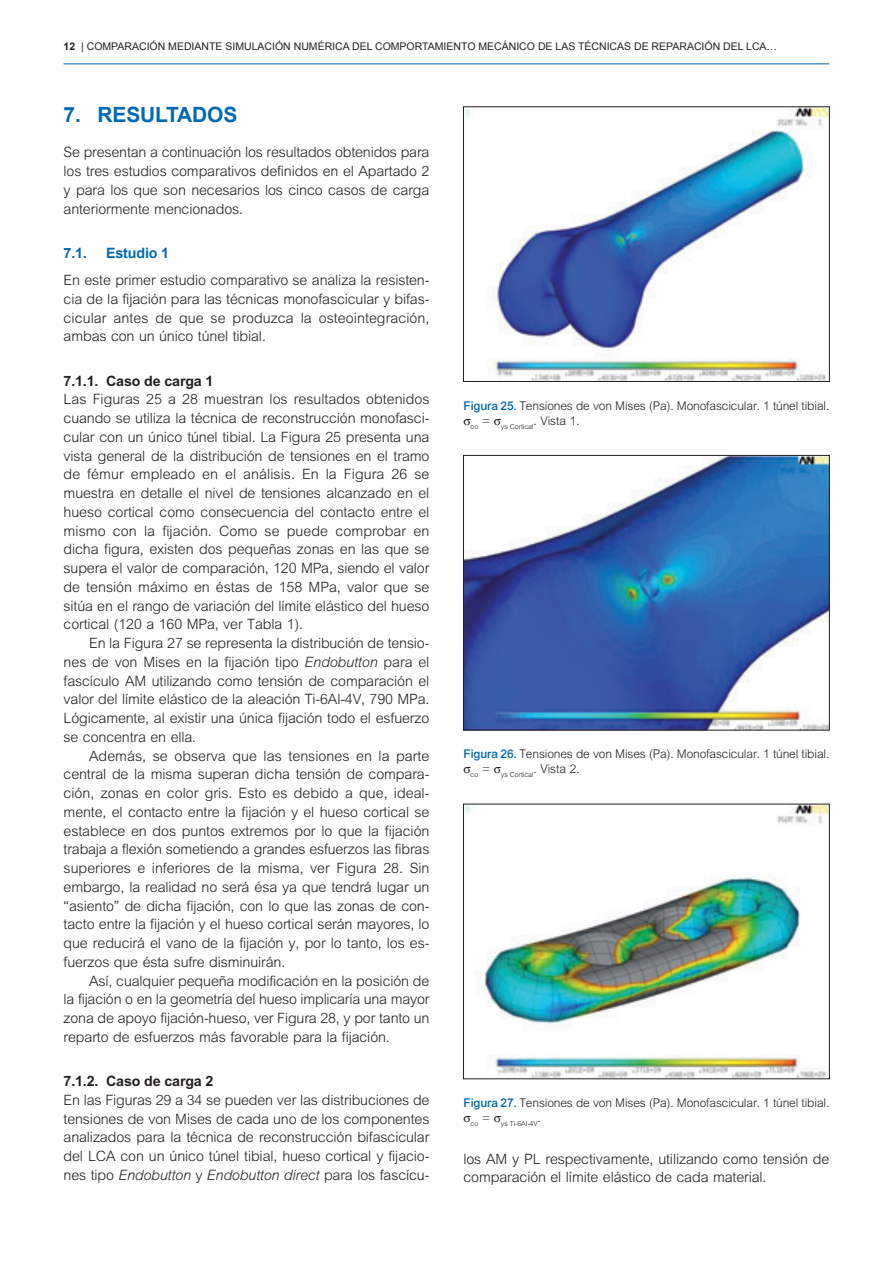
<style>
.page{position:relative;width:893px;height:1263px;background:#fff}
.page>*{position:absolute;margin:0;border:0;box-sizing:border-box;transform-origin:0 0}
.t1{font:700 21px "Arial";letter-spacing:-.01em;color:#0168b3}
.t2{font:300 14.25px/18.8px "M Arial";letter-spacing:-.01em;color:#231f20;text-align:justify}
.t3{font:700 14.25px "M Arial";letter-spacing:-.01em;color:#231f20}
.t4{font:700 14.25px "Arial";letter-spacing:-.01em;color:#0168b3}
.t5{font:300 12px "M Arial";letter-spacing:-.015em;color:#231f20}
.t6{font:10.5px "Arial";color:#231f20}
.t7{font:300 6.9px "M Arial";letter-spacing:-.01em;color:#231f20}
.s1{font-weight:700}
.s2{font-style:italic}
.s3{font-family:"Arial";font-weight:500;color:#0168b3}
</style>
<div class="page">
<hr style="left:64px;top:63px;width:765px;height:1px;background:#0168b3">
<img style="left:466px;top:108px;width:361px;height:272px">
<div style="left:463px;top:106px;width:366px;height:276px;border:1px solid #231f20"></div>
<img style="left:465px;top:457px;width:362px;height:272px">
<div style="left:463px;top:455px;width:366px;height:276px;border:1px solid #231f20"></div>
<img style="left:465px;top:806px;width:362px;height:271px">
<p class="t6" style="left:64px;top:41px;width:715px"><span class="s1">12</span> | COMPARACIÓN MEDIANTE SIMULACIÓN NUMÉRICA DEL COMPORTAMIENTO MECÁNICO DE LAS TÉCNICAS DE REPARACIÓN DEL LCA…</p>
<h1 class="t1" style="left:64px;top:103px;width:175px">7. RESULTADOS</h1>
<p class="t2" style="left:64px;top:144px;width:367px">Se presentan a continuación los resultados obtenidos para los tres estudios comparativos definidos en el Apartado 2 y para los que son necesarios los cinco casos de carga anteriormente mencionados.</p>
<p class="t4" style="left:64px;top:245px;width:25px">7.1.</p>
<p class="t4" style="left:106px;top:245px;width:64px">Estudio 1</p>
<p class="t2" style="left:64px;top:272px;width:367px">En este primer estudio comparativo se analiza la resisten&shy;cia de la fijación para las técnicas monofascicular y bifas&shy;cicular antes de que se produzca la osteointegración, ambas con un único túnel tibial.</p>
<p class="t3" style="left:64px;top:376px;width:151px">7.1.1. Caso de carga 1</p>
<p class="t2" style="left:64px;top:391px;width:367px">Las Figuras 25 a 28 muestran los resultados obtenidos cuando se utiliza la técnica de reconstrucción monofasci&shy;cular con un único túnel tibial. La Figura 25 presenta una vista general de la distribución de tensiones en el tramo de fémur empleado en el análisis. En la Figura 26 se muestra en detalle el nivel de tensiones alcanzado en el hueso cortical como consecuencia del contacto entre el mismo con la fijación. Como se puede comprobar en dicha figura, existen dos pequeñas zonas en las que se supera el valor de comparación, 120 MPa, siendo el valor de tensión máximo en éstas de 158 MPa, valor que se sitúa en el rango de variación del límite elástico del hueso cortical (120 a 160 MPa, ver Tabla 1).</p>
<p class="t2" style="left:64px;top:635px;width:367px;text-indent:26px">En la Figura 27 se representa la distribución de tensio&shy;nes de von Mises en la fijación tipo <span class="s2">Endobutton</span> para el fascículo AM utilizando como tensión de comparación el valor del límite elástico de la aleación Ti-6Al-4V, 790 MPa.<br>Lógicamente, al existir una única fijación todo el esfuerzo se concentra en ella.</p>
<p class="t2" style="left:64px;top:748px;width:367px;text-indent:26px">Además, se observa que las tensiones en la parte central de la misma superan dicha tensión de compara&shy;ción, zonas en color gris. Esto es debido a que, ideal&shy;mente, el contacto entre la fijación y el hueso cortical se establece en dos puntos extremos por lo que la fijación trabaja a flexión sometiendo a grandes esfuerzos las fibras superiores e inferiores de la misma, ver Figura 28. Sin embargo, la realidad no será ésa ya que tendrá lugar un “asiento” de dicha fijación, con lo que las zonas de con&shy;tacto entre la fijación y el hueso cortical serán mayores, lo que reducirá el vano de la fijación y, por lo tanto, los es&shy;fuerzos que ésta sufre disminuirán.</p>
<p class="t2" style="left:64px;top:973px;width:367px;text-indent:26px">Así, cualquier pequeña modificación en la posición de la fijación o en la geometría del hueso implicaría una mayor zona de apoyo fijación-hueso, ver Figura 28, y por tanto un reparto de esfuerzos más favorable para la fijación.</p>
<p class="t3" style="left:64px;top:1076px;width:151px">7.1.2. Caso de carga 2</p>
<p class="t2" style="left:64px;top:1092px;width:367px">En las Figuras 29 a 34 se pueden ver las distribuciones de tensiones de von Mises de cada uno de los componentes analizados para la técnica de reconstrucción bifascicular del LCA con un único túnel tibial, hueso cortical y fijacio&shy;nes tipo <span class="s2">Endobutton</span> y <span class="s2">Endobutton direct</span> para los fascícu-</p>
<p class="t5" style="left:463px;top:401px;width:367px"><span class="s3">Figura 25.</span> Tensiones de von Mises (Pa). Monofascicular. 1 túnel tibial.</p>
<p class="t7" style="left:470px;top:424px;width:111px">co <sup>=</sup> ys Cortical<sup>.</sup> <sup>Vista</sup> <sup>1.</sup></p>
<p class="t5" style="left:463px;top:750px;width:367px"><span class="s3">Figura 26.</span> Tensiones de von Mises (Pa). Monofascicular. 1 túnel tibial.</p>
<p class="t7" style="left:470px;top:772px;width:111px">co <sup>=</sup> ys Cortical<sup>.</sup> <sup>Vista</sup> <sup>2.</sup></p>
<p class="t5" style="left:463px;top:1098px;width:367px"><span class="s3">Figura 27.</span> Tensiones de von Mises (Pa). Monofascicular. 1 túnel tibial.</p>
<p class="t7" style="left:470px;top:1121px;width:72px">co <sup>=</sup> ys Ti-6Al-4V<sup>.</sup></p>
<p class="t2" style="left:463px;top:1150px;width:367px">los AM y PL respectivamente, utilizando como tensión de comparación el límite elástico de cada material.</p>
</div>
